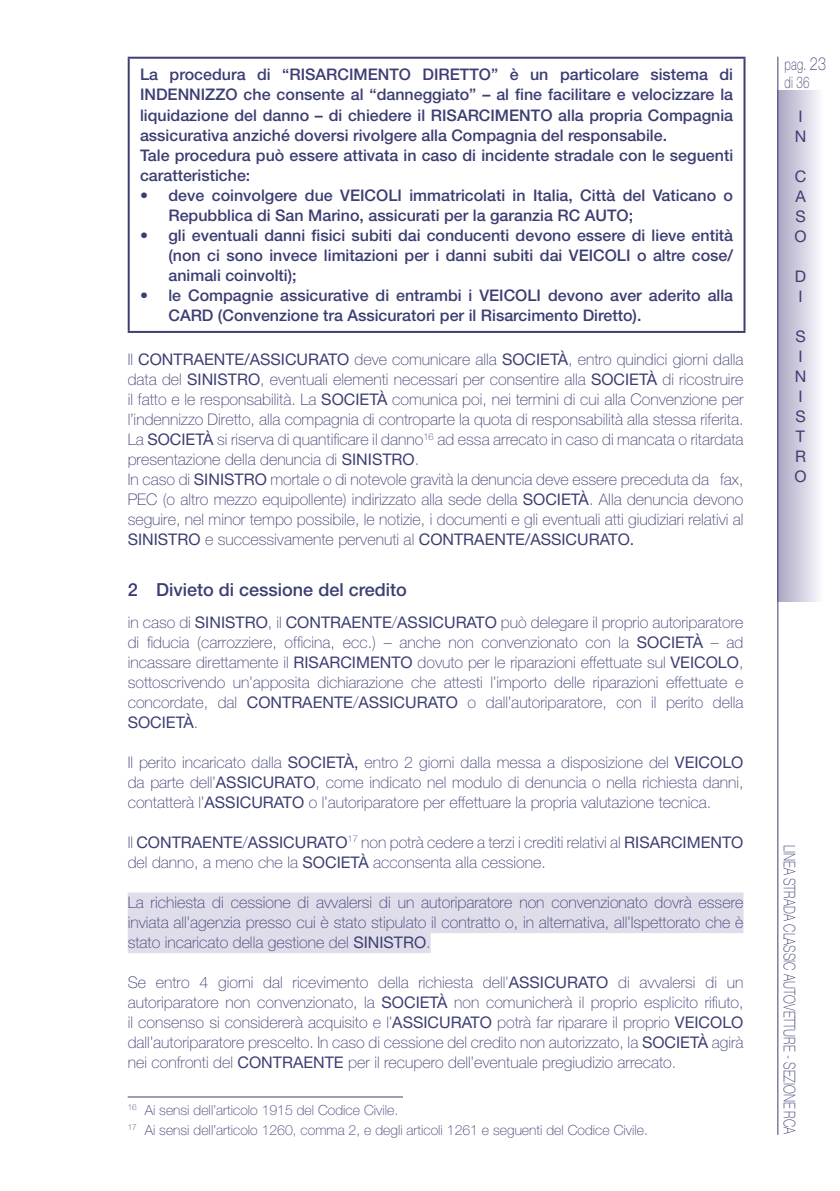
<style>
.page{position:relative;width:840px;height:1191px;background:#fff}
.page>*{position:absolute;margin:0;border:0;box-sizing:border-box;transform-origin:0 0}
.t1{font:500 18px "Helvetica Neue LT Std";color:#3c3e73}
.t2{font:100 16.2px/18px "Helvetica Neue LT Std";letter-spacing:.01em;color:#3c3e73;scale:.71 1}
.t3{font:100 16px/20px "Helvetica Neue LT Std";color:#3c3e73;text-align:justify}
.t4{font:500 16px/20px "Helvetica Neue LT Std";color:#3c3e73}
.t5{font:100 16px "Helvetica Neue LT Std";color:#3c3e73;scale:.74 1}
.t6{font:16px/20px "Helvetica Neue LT Std";color:#3c3e73}
.t7{font:100 14px/20px "Helvetica Neue LT Std";color:#3c3e73}
.s1{font-weight:400}
.s2{font-size:18px}
</style>
<div class="page">
<div style="left:128px;top:892px;width:615px;height:21px;background:#dfddea"></div>
<div style="left:128px;top:912px;width:615px;height:21px;background:#dfddea"></div>
<div style="left:128px;top:932px;width:302px;height:21px;background:#dfddea"></div>
<hr style="left:128px;top:57px;width:617px;height:2px;background:#3c3e73">
<hr style="left:128px;top:59px;width:2px;height:272px;background:#3c3e73">
<hr style="left:743px;top:59px;width:2px;height:272px;background:#3c3e73">
<hr style="left:128px;top:331px;width:617px;height:2px;background:#3c3e73">
<hr style="left:128px;top:1096px;width:275px;height:1px;background:#3c3e73">
<div style="left:777px;top:91px;width:46px;height:510px;background:linear-gradient(to right,#a9a5c2,#faf9fd)"></div>
<hr style="left:777px;top:57px;width:1px;height:1077px;background:#3c3e73">
<p class="t4" style="left:140px;top:65px;width:594px">La procedura di “RISARCIMENTO DIRETTO” è un particolare sistema di INDENNIZZO che consente al “danneggiato” – al fine facilitare e velocizzare la liquidazione del danno – di chiedere il RISARCIMENTO alla propria Compagnia assicurativa anziché doversi rivolgere alla Compagnia del responsabile.<br>Tale procedura può essere attivata in caso di incidente stradale con le seguenti caratteristiche:</p>
<p class="t4" style="left:168px;top:185px;width:566px;text-indent:-28px">• deve coinvolgere due VEICOLI immatricolati in Italia, Città del Vaticano o<br>Repubblica di San Marino, assicurati per la garanzia RC AUTO;</p>
<p class="t4" style="left:168px;top:225px;width:566px;text-align:justify;text-indent:-28px">• gli eventuali danni fisici subiti dai conducenti devono essere di lieve entità (non ci sono invece limitazioni per i danni subiti dai VEICOLI o altre cose/ animali coinvolti);</p>
<p class="t4" style="left:168px;top:285px;width:566px;text-indent:-28px">• le Compagnie assicurative di entrambi i VEICOLI devono aver aderito alla<br>CARD (Convenzione tra Assicuratori per il Risarcimento Diretto).</p>
<p class="t3" style="left:128px;top:349px;width:617px;text-align:left">Il <span class="s1">CONTRAENTE/ASSICURATO</span> deve comunicare alla <span class="s1">SOCIETÀ</span>, entro quindici giorni dalla data del <span class="s1">SINISTRO</span>, eventuali elementi necessari per consentire alla <span class="s1">SOCIETÀ</span> di ricostruire il fatto e le responsabilità. La <span class="s1">SOCIETÀ</span> comunica poi, nei termini di cui alla Convenzione per l’indennizzo Diretto, alla compagnia di controparte la quota di responsabilità alla stessa riferita.<br>La <span class="s1">SOCIETÀ</span> si riserva di quantificare il danno<sup>16</sup> ad essa arrecato in caso di mancata o ritardata presentazione della denuncia di <span class="s1">SINISTRO</span>.<br>In caso di <span class="s1">SINISTRO</span> mortale o di notevole gravità la denuncia deve essere preceduta da fax, PEC (o altro mezzo equipollente) indirizzato alla sede della <span class="s1">SOCIETÀ</span>. Alla denuncia devono seguire, nel minor tempo possibile, le notizie, i documenti e gli eventuali atti giudiziari relativi al <span class="s1">SINISTRO</span> e successivamente pervenuti al <span class="s1">CONTRAENTE/ASSICURATO.</span></p>
<p class="t1" style="left:128px;top:579px;width:280px">2 Divieto di cessione del credito</p>
<p class="t3" style="left:128px;top:612px;width:617px">in caso di <span class="s1">SINISTRO</span>, il <span class="s1">CONTRAENTE</span>/<span class="s1">ASSICURATO</span> può delegare il proprio autoriparatore di fiducia (carrozziere, officina, ecc.) – anche non convenzionato con la <span class="s1">SOCIETÀ</span> – ad incassare direttamente il <span class="s1">RISARCIMENTO</span> dovuto per le riparazioni effettuate sul <span class="s1">VEICOLO</span>, sottoscrivendo un’apposita dichiarazione che attesti l’importo delle riparazioni effettuate e concordate, dal <span class="s1">CONTRAENTE</span>/<span class="s1">ASSICURATO</span> o dall’autoriparatore, con il perito della <span class="s1">SOCIETÀ</span>.</p>
<p class="t3" style="left:128px;top:752px;width:617px">Il perito incaricato dalla <span class="s1">SOCIETÀ,</span> entro 2 giorni dalla messa a disposizione del <span class="s1">VEICOLO </span>da parte dell’<span class="s1">ASSICURATO</span>, come indicato nel modulo di denuncia o nella richiesta danni, contatterà l’<span class="s1">ASSICURATO</span> o l’autoriparatore per effettuare la propria valutazione tecnica.</p>
<p class="t3" style="left:128px;top:832px;width:617px">Il <span class="s1">CONTRAENTE</span>/<span class="s1">ASSICURATO</span><sup>17</sup> non potrà cedere a terzi i crediti relativi al <span class="s1">RISARCIMENTO </span>del danno, a meno che la <span class="s1">SOCIETÀ</span> acconsenta alla cessione.</p>
<p class="t3" style="left:128px;top:892px;width:617px">La richiesta di cessione di avvalersi di un autoriparatore non convenzionato dovrà essere inviata all’agenzia presso cui è stato stipulato il contratto o, in alternativa, all’Ispettorato che è stato incaricato della gestione del <span class="s1">SINISTRO</span>.</p>
<p class="t3" style="left:128px;top:972px;width:617px">Se entro 4 giorni dal ricevimento della richiesta dell’<span class="s1">ASSICURATO</span> di avvalersi di un autoriparatore non convenzionato, la <span class="s1">SOCIETÀ</span> non comunicherà il proprio esplicito rifiuto, il consenso si considererà acquisito e l’<span class="s1">ASSICURATO</span> potrà far riparare il proprio <span class="s1">VEICOLO </span>dall’autoriparatore prescelto. In caso di cessione del credito non autorizzato, la <span class="s1">SOCIETÀ</span> agirà nei confronti del <span class="s1">CONTRAENTE</span> per il recupero dell’eventuale pregiudizio arrecato.</p>
<p class="t7" style="left:128px;top:1099px;width:521px"><sup>16</sup> Ai sensi dell’articolo 1915 del Codice Civile.<br><sup>17</sup> Ai sensi dell’articolo 1260, comma 2, e degli articoli 1261 e seguenti del Codice Civile.</p>
<p class="t2" style="left:784px;top:56px;width:60px">pag. <span class="s2">23 </span>di 36</p>
<p class="t6" style="left:794px;top:106px;width:13px">I<br>N</p>
<p class="t6" style="left:794px;top:166px;width:14px;text-align:justify">C A S O</p>
<p class="t6" style="left:794px;top:266px;width:13px">D<br>I</p>
<p class="t6" style="left:794px;top:326px;width:14px">S<br>I<br>N<br>I<br>S<br>T<br>R<br>O</p>
<p class="t5" style="left:798px;top:845px;width:393px;rotate:90deg">LINEA STRADA CLASSIC AUTOVETTURE - SEZIONE RCA</p>
</div>
